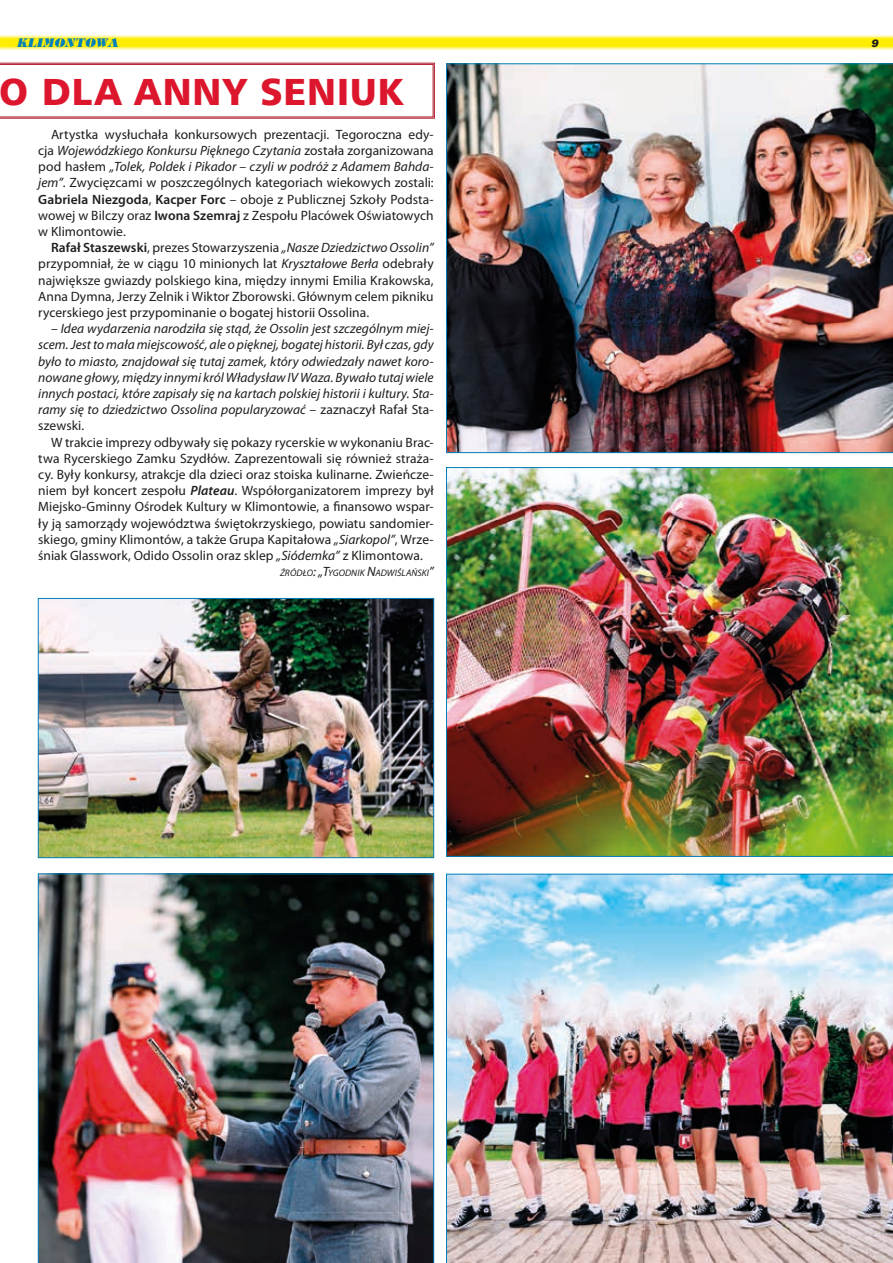
<style>
.page{position:relative;width:893px;height:1263px;background:#fff}
.page>*{position:absolute;margin:0;border:0;box-sizing:border-box;transform-origin:0 0}
.t1{font:36px "Humnst 777 Blk PL";letter-spacing:.025em;color:#dc162c}
.t2{font:13.5px/16.2px "Myriad Pro";letter-spacing:.005em;color:#1d1d1b;text-align:justify}
.t3{font:italic 13.5px/16.2px "Myriad Pro";color:#1d1d1b;text-align:justify}
.t4{font:italic 800 12px "Timpani";color:#007fba}
.t5{font:italic 900 10.5px "Switzerland";color:#1d1d1b}
.t6{font:italic 9.45px "Myriad Pro";letter-spacing:.01em;color:#1d1d1b}
.s1{font-style:italic}
.s2{font-weight:600}
.s3{font-style:normal}
.s4{font-weight:600;font-style:italic}
.s5{font-size:13.5px}
</style>
<div class="page">
<svg style="left:0;top:35px;width:893px;height:15px;background:#fff13f"></svg>
<svg style="left:0;top:63px;width:435px;height:55px"></svg>
<img style="left:446px;top:64px;width:447px;height:389px">
<img style="left:446px;top:874px;width:447px;height:389px">
<img style="left:446px;top:467px;width:447px;height:389px">
<img style="left:38px;top:874px;width:396px;height:389px">
<img style="left:40px;top:600px;width:392px;height:256px">
<div style="left:38px;top:598px;width:396px;height:260px;border:1px solid #007fba"></div>
<p class="t4" style="left:17px;top:35px;width:104px">KLIMONTOWA</p>
<p class="t5" style="left:871px;top:37px;width:9px">9</p>
<h1 class="t1" style="left:0;top:68px;width:405px">O DLA ANNY SENIUK</h1>
<p class="t2" style="left:38px;top:126px;width:397px;text-indent:13px">Artystka wysłuchała konkursowych prezentacji. Tegoroczna edy&shy;cja <span class="s1">Wojewódzkiego Konkursu Pięknego Czytania</span> została zorganizowana pod hasłem <span class="s1">„Tolek, Poldek i Pikador – czyli w podróż z Adamem Bahda&shy;jem”</span>. Zwycięzcami w poszczególnych kategoriach wiekowych zostali:<br><span class="s2">Gabriela Niezgoda</span>, <span class="s2">Kacper Forc</span> – oboje z Publicznej Szkoły Podsta&shy;wowej w Bilczy oraz <span class="s2">Iwona Szemraj</span> z Zespołu Placówek Oświatowych w Klimontowie.</p>
<p class="t2" style="left:38px;top:239px;width:397px;text-indent:13px"><span class="s2">Rafał Staszewski</span>, prezes Stowarzyszenia <span class="s1">„Nasze Dziedzictwo Ossolin” </span>przypomniał, że w ciągu 10 minionych lat <span class="s1">Kryształowe Berła</span> odebrały największe gwiazdy polskiego kina, między innymi Emilia Krakowska, Anna Dymna, Jerzy Zelnik i Wiktor Zborowski. Głównym celem pikniku rycerskiego jest przypominanie o bogatej historii Ossolina.</p>
<p class="t3" style="left:38px;top:320px;width:397px;text-indent:13px"><span class="s3">–</span> Idea wydarzenia narodziła się stąd, że Ossolin jest szczególnym miej&shy;scem. Jest to mała miejscowość, ale o pięknej, bogatej historii. Był czas, gdy było to miasto, znajdował się tutaj zamek, który odwiedzały nawet koro&shy;nowane głowy, między innymi król Władysław IV Waza. Bywało tutaj wiele innych postaci, które zapisały się na kartach polskiej historii i kultury. Sta&shy;ramy się to dziedzictwo Ossolina popularyzować – <span class="s3">zaznaczył Rafał Sta&shy;szewski.</span></p>
<p class="t2" style="left:38px;top:434px;width:397px;text-indent:13px">W trakcie imprezy odbywały się pokazy rycerskie w wykonaniu Brac&shy;twa Rycerskiego Zamku Szydłów. Zaprezentowali się również straża&shy;cy. Były konkursy, atrakcje dla dzieci oraz stoiska kulinarne. Zwieńcze&shy;niem był koncert zespołu <span class="s4">Plateau</span>. Współorganizatorem imprezy był Miejsko-Gminny Ośrodek Kultury w Klimontowie, a finansowo wspar&shy;ły ją samorządy województwa świętokrzyskiego, powiatu sandomier&shy;skiego, gminy Klimontów, a także Grupa Kapitałowa <span class="s1">„Siarkopol”</span>, Wrze&shy;śniak Glasswork, Odido Ossolin oraz sklep <span class="s1">„Siódemka”</span> z Klimontowa.</p>
<p class="t6" style="left:280px;top:567px;width:155px">ŹRÓDŁO<span class="s5">: „T</span>YGODNIK <span class="s5">N</span>ADWIŚLAŃSKI<span class="s5">”</span></p>
</div>
